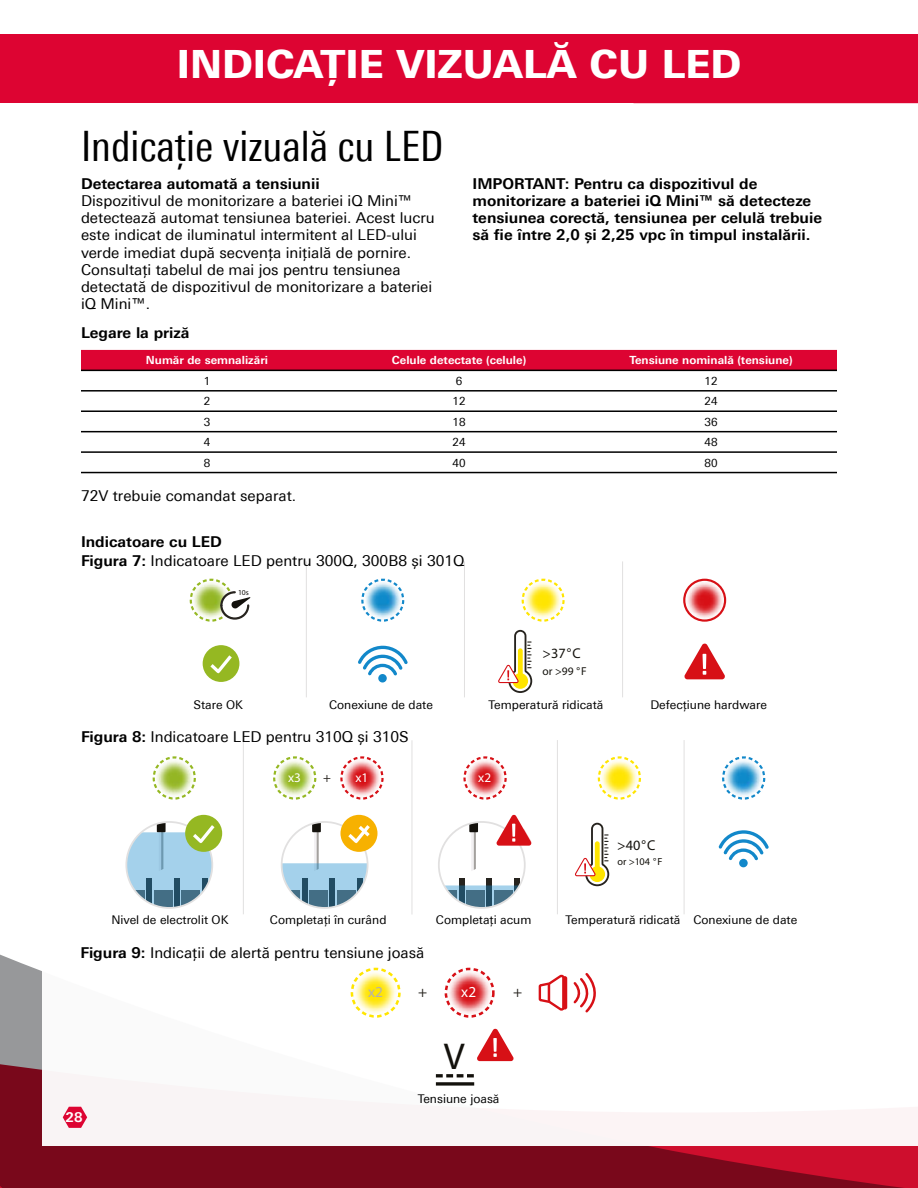
<style>
.page{position:relative;width:918px;height:1188px;background:#fff}
.page>*{position:absolute;margin:0;border:0;box-sizing:border-box;transform-origin:0 0}
.t1{font:condensed 42px "Univers Next Pro";color:#000}
.t2{font:800 39px "Univers Next Pro";color:#fff}
.t3{font:600 37.5px "Myriad Pro";color:#13110c}
.t4{font:700 15.3px "Montserrat";color:#b4b1b1}
.t5{font:700 15.3px "Univers LT Std";color:#26231e}
.t6{font:700 15.3px "Montserrat";color:#fff}
.t7{font:15px/17.2px "Univers Next Pro";color:#000}
.t8{font:700 15px/17.2px "Univers Next Pro";color:#000}
.t9{font:700 14.25px "Univers LT Std";color:#13110c}
.t10{font:700 13.5px "Univers Next Pro";color:#fff}
.t11{font:700 13.2px "Univers LT Std";color:#fff}
.t12{font:700 13.2px "Univers LT Std";color:#26231e}
.t13{font:12px "Univers Next Pro";color:#000}
.t14{font:700 11.4px "Univers LT Std";color:#13110c}
.t15{font:700 11.25px "Univers Next Pro";color:#fff}
.t16{font:11.25px "Univers Next Pro";color:#000}
.t17{font:700 10.2px "Univers LT Std";color:#13110c}
.t18{font:700 7.5px "Univers LT Std";color:#13110c}
.s1{font-weight:700}
</style>
<div class="page">
<svg style="left:0;top:954px;width:918px;height:234px;background:#88182b"></svg>
<div style="left:42px;top:857px;width:876px;height:289px;background:#fff"></div>
<div style="left:0;top:35px;width:918px;height:68px;background:#dd0432"></div>
<div style="left:81px;top:350px;width:756px;height:20px;background:#dd0432"></div>
<hr style="left:81px;top:370px;width:252px;height:1px;background:#000">
<hr style="left:333px;top:370px;width:252px;height:1px;background:#000">
<hr style="left:585px;top:370px;width:252px;height:1px;background:#000">
<hr style="left:81px;top:390px;width:252px;height:2px;background:#000">
<hr style="left:333px;top:390px;width:252px;height:2px;background:#000">
<hr style="left:585px;top:390px;width:252px;height:2px;background:#000">
<hr style="left:81px;top:410px;width:252px;height:2px;background:#000">
<hr style="left:333px;top:410px;width:252px;height:2px;background:#000">
<hr style="left:585px;top:410px;width:252px;height:2px;background:#000">
<hr style="left:81px;top:431px;width:252px;height:1px;background:#000">
<hr style="left:333px;top:431px;width:252px;height:1px;background:#000">
<hr style="left:585px;top:431px;width:252px;height:1px;background:#000">
<hr style="left:81px;top:451px;width:252px;height:2px;background:#000">
<hr style="left:333px;top:451px;width:252px;height:2px;background:#000">
<hr style="left:585px;top:451px;width:252px;height:2px;background:#000">
<hr style="left:81px;top:472px;width:252px;height:1px;background:#000">
<hr style="left:333px;top:472px;width:252px;height:1px;background:#000">
<hr style="left:585px;top:472px;width:252px;height:1px;background:#000">
<img style="left:683px;top:578px;width:44px;height:44px">
<div style="left:683px;top:579px;width:43px;height:43px;border:2px solid #d71016;border-radius:50%"></div>
<img style="left:361px;top:578px;width:44px;height:44px">
<div style="left:361px;top:579px;width:43px;height:43px;border:2px dashed #1288ca;border-radius:50%"></div>
<img style="left:189px;top:578px;width:51px;height:87px">
<div style="left:190px;top:579px;width:43px;height:43px;border:2px dashed #95b822;border-radius:50%"></div>
<hr style="left:306px;top:561px;width:1px;height:136px;background:#e1e0e0">
<hr style="left:464px;top:561px;width:1px;height:136px;background:#e1e0e0">
<hr style="left:622px;top:561px;width:1px;height:136px;background:#e1e0e0">
<img style="left:519px;top:578px;width:46px;height:52px">
<div style="left:522px;top:579px;width:43px;height:43px;border:2px dashed #ffe500;border-radius:50%"></div>
<svg style="left:498px;top:630px;width:34px;height:63px"></svg>
<div style="left:378px;top:674px;width:9px;height:9px;background:#1288ca;border-radius:50%"></div>
<svg style="left:358px;top:645px;width:50px;height:31px"></svg>
<svg style="left:684px;top:643px;width:41px;height:36px"></svg>
<div style="left:203px;top:645px;width:36px;height:37px;background:#95b822;border-radius:50%"></div>
<svg style="left:207px;top:655px;width:28px;height:21px"></svg>
<svg style="left:219px;top:590px;width:32px;height:31px"></svg>
<img style="left:451px;top:967px;width:61px;height:95px">
<div style="left:445px;top:968px;width:50px;height:50px;border:3px dashed #d71016;border-radius:50%"></div>
<img style="left:350px;top:967px;width:101px;height:51px">
<div style="left:351px;top:968px;width:50px;height:50px;border:3px dashed #ffe500;border-radius:50%"></div>
<svg style="left:476px;top:1028px;width:38px;height:33px"></svg>
<svg style="left:493px;top:1038px;width:4px;height:14px"></svg>
<svg style="left:538px;top:973px;width:58px;height:40px"></svg>
<div style="left:562px;top:976px;width:5px;height:33px;background:#d71016;border-radius:2px"></div>
<svg style="left:436px;top:1082px;width:38px;height:4px"></svg>
<svg style="left:436px;top:1074px;width:38px;height:3px"></svg>
<img style="left:722px;top:757px;width:44px;height:41px">
<div style="left:722px;top:756px;width:43px;height:44px;border:2px dashed #1288ca;border-radius:50%"></div>
<img style="left:152px;top:757px;width:71px;height:85px">
<div style="left:153px;top:756px;width:43px;height:44px;border:2px dashed #95b822;border-radius:50%"></div>
<hr style="left:243px;top:740px;width:1px;height:174px;background:#e1e0e0">
<hr style="left:412px;top:740px;width:1px;height:175px;background:#e1e0e0">
<hr style="left:557px;top:740px;width:1px;height:174px;background:#e1e0e0">
<hr style="left:684px;top:740px;width:1px;height:174px;background:#e1e0e0">
<img style="left:596px;top:740px;width:88px;height:103px">
<div style="left:598px;top:756px;width:43px;height:44px;border:2px dashed #ffe500;border-radius:50%"></div>
<div style="left:739px;top:859px;width:9px;height:8px;background:#1288ca;border-radius:50%"></div>
<svg style="left:719px;top:830px;width:50px;height:30px"></svg>
<div style="left:185px;top:815px;width:37px;height:37px;background:#95b822;border-radius:50%"></div>
<svg style="left:126px;top:821px;width:92px;height:87px"></svg>
<img style="left:360px;top:740px;width:53px;height:103px">
<div style="left:340px;top:756px;width:44px;height:44px;border:2px dashed #d71016;border-radius:50%"></div>
<img style="left:273px;top:756px;width:87px;height:63px">
<div style="left:273px;top:756px;width:43px;height:44px;border:2px dashed #95b822;border-radius:50%"></div>
<div style="left:340px;top:815px;width:37px;height:37px;background:#f7b100;border-radius:50%"></div>
<svg style="left:282px;top:821px;width:91px;height:87px"></svg>
<img style="left:444px;top:759px;width:61px;height:84px">
<div style="left:463px;top:756px;width:44px;height:44px;border:2px dashed #d71016;border-radius:50%"></div>
<div style="left:459px;top:878px;width:5px;height:30px;background:#26231e"></div>
<div style="left:487px;top:878px;width:5px;height:30px;background:#26231e"></div>
<div style="left:514px;top:878px;width:6px;height:30px;background:#26231e"></div>
<svg style="left:443px;top:885px;width:78px;height:23px"></svg>
<svg style="left:464px;top:814px;width:68px;height:57px"></svg>
<svg style="left:575px;top:823px;width:34px;height:63px"></svg>
<svg style="left:63px;top:1107px;width:24px;height:21px"></svg>
<h2 class="t2" style="left:177px;top:40px;width:566px">INDICAȚIE VIZUALĂ CU LED</h2>
<h1 class="t1" style="left:81px;top:122px;width:364px">Indicație vizuală cu LED</h1>
<p class="t8" style="left:81px;top:175px;width:240px">Detectarea automată a tensiunii</p>
<p class="t7" style="left:81px;top:192px;width:355px">Dispozitivul de monitorizare a bateriei iQ Mini™ detectează automat tensiunea bateriei. Acest lucru este indicat de iluminatul intermitent al LED-ului verde imediat după secvența inițială de pornire.<br>Consultați tabelul de mai jos pentru tensiunea detectată de dispozitivul de monitorizare a bateriei iQ Mini™.</p>
<p class="t8" style="left:81px;top:324px;width:110px">Legare la priză</p>
<p class="t8" style="left:472px;top:175px;width:351px">IMPORTANT: Pentru ca dispozitivul de monitorizare a bateriei iQ Mini™ să detecteze tensiunea corectă, tensiunea per celulă trebuie să fie între 2,0 și 2,25 vpc în timpul instalării.</p>
<p class="t15" style="left:146px;top:354px;width:124px">Număr de semnalizări</p>
<p class="t15" style="left:392px;top:354px;width:136px">Celule detectate (celule)</p>
<p class="t15" style="left:629px;top:354px;width:165px">Tensiune nominală (tensiune)</p>
<p class="t16" style="left:204px;top:374px;width:8px">1</p>
<p class="t16" style="left:456px;top:374px;width:8px">6</p>
<p class="t16" style="left:704px;top:374px;width:15px">12</p>
<p class="t16" style="left:204px;top:395px;width:8px">2</p>
<p class="t16" style="left:452px;top:395px;width:15px">12</p>
<p class="t16" style="left:704px;top:395px;width:15px">24</p>
<p class="t16" style="left:204px;top:415px;width:8px">3</p>
<p class="t16" style="left:452px;top:415px;width:15px">18</p>
<p class="t16" style="left:704px;top:415px;width:15px">36</p>
<p class="t16" style="left:204px;top:436px;width:8px">4</p>
<p class="t16" style="left:452px;top:436px;width:15px">24</p>
<p class="t16" style="left:704px;top:436px;width:15px">48</p>
<p class="t16" style="left:204px;top:456px;width:8px">8</p>
<p class="t16" style="left:452px;top:456px;width:15px">40</p>
<p class="t16" style="left:704px;top:456px;width:15px">80</p>
<p class="t7" style="left:81px;top:487px;width:217px">72V trebuie comandat separat.</p>
<p class="t8" style="left:81px;top:533px;width:142px">Indicatoare cu LED</p>
<p class="t7" style="left:81px;top:552px;width:385px"><span class="s1">Figura 7:</span> Indicatoare LED pentru 300Q, 300B8 și 301Q</p>
<p class="t18" style="left:238px;top:588px;width:12px">10s</p>
<p class="t9" style="left:543px;top:645px;width:40px">&gt;37°C</p>
<p class="t14" style="left:543px;top:664px;width:46px">or &gt;99 °F</p>
<p class="t13" style="left:193px;top:698px;width:51px">Stare OK</p>
<p class="t13" style="left:329px;top:698px;width:105px">Conexiune de date</p>
<p class="t13" style="left:489px;top:698px;width:116px">Temperatură ridicată</p>
<p class="t13" style="left:650px;top:698px;width:118px">Defecțiune hardware</p>
<p class="t7" style="left:81px;top:728px;width:329px"><span class="s1">Figura 8:</span> Indicatoare LED pentru 310Q și 310S</p>
<p class="t11" style="left:288px;top:769px;width:14px">x3</p>
<p class="t12" style="left:323px;top:769px;width:9px">+</p>
<p class="t11" style="left:355px;top:769px;width:14px">x1</p>
<p class="t11" style="left:478px;top:770px;width:14px">x2</p>
<p class="t9" style="left:617px;top:836px;width:40px">&gt;40°C</p>
<p class="t17" style="left:618px;top:855px;width:46px">or &gt;104 °F</p>
<p class="t13" style="left:111px;top:913px;width:119px">Nivel de electrolit OK</p>
<p class="t13" style="left:270px;top:913px;width:118px">Completați în curând</p>
<p class="t13" style="left:436px;top:913px;width:97px">Completați acum</p>
<p class="t13" style="left:566px;top:913px;width:233px">Temperatură ridicată Conexiune de date</p>
<p class="t7" style="left:80px;top:944px;width:346px"><span class="s1">Figura 9:</span> Indicații de alertă pentru tensiune joasă</p>
<p class="t4" style="left:368px;top:983px;width:17px">x2</p>
<p class="t5" style="left:418px;top:983px;width:11px">+</p>
<p class="t6" style="left:461px;top:983px;width:17px">x2</p>
<p class="t5" style="left:513px;top:983px;width:11px">+</p>
<h3 class="t3" style="left:444px;top:1034px;width:22px">V</h3>
<p class="t10" style="left:65px;top:1109px;width:19px">28</p>
<p class="t13" style="left:418px;top:1092px;width:83px">Tensiune joasă</p>
</div>
